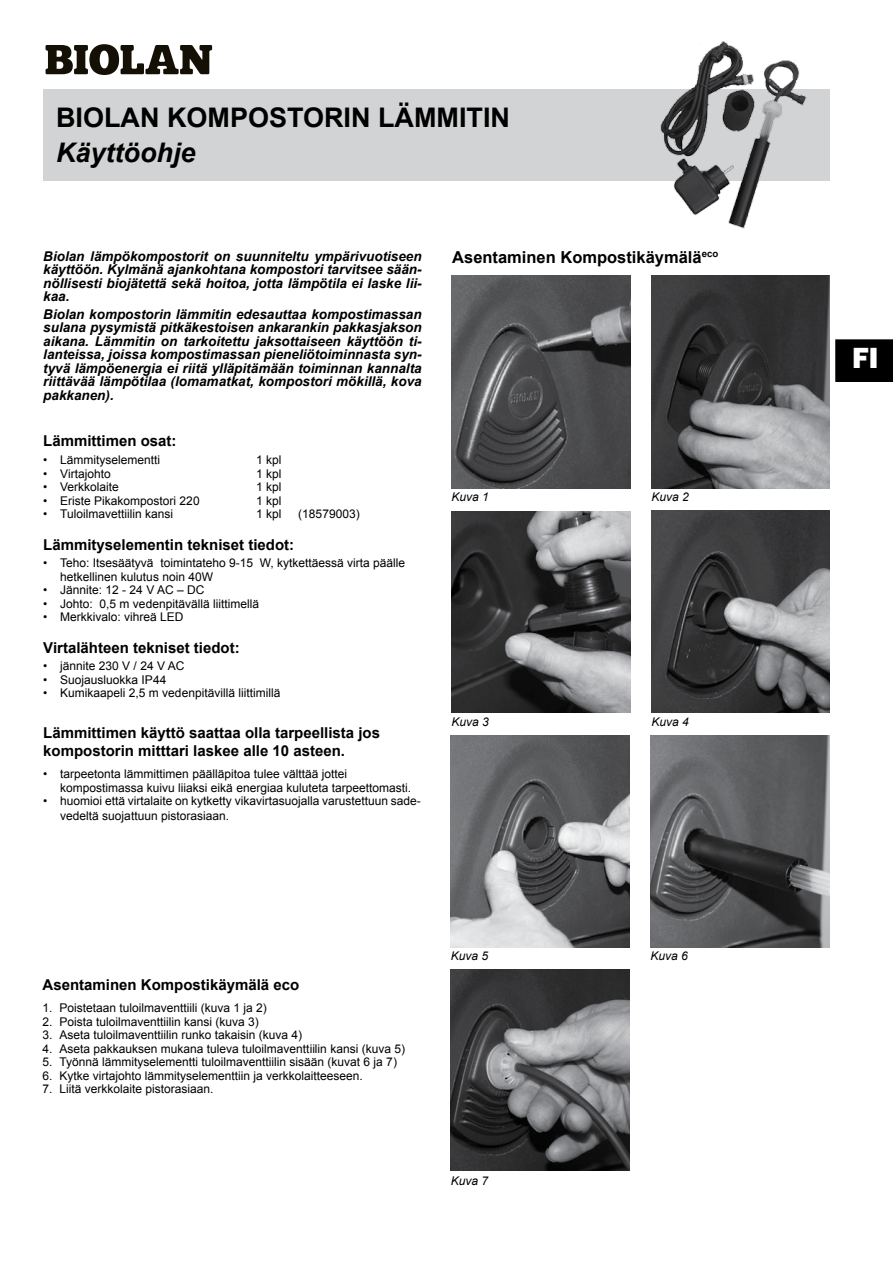
<style>
.page{position:relative;width:893px;height:1263px;background:#fff}
.page>*{position:absolute;margin:0;border:0;box-sizing:border-box;transform-origin:0 0}
.t1{font:800 30px "Franklin Gothic";color:#fff}
.t2{font:700 27px "Arial";color:#000}
.t3{font:italic 700 27px "Arial";color:#000}
.t4{font:700 16.5px "Arial";color:#000}
.t5{font:700 15px/18px "Arial";color:#000}
.t6{font:italic 700 13.5px/13.5px "Arial";color:#000;text-align:justify}
.t7{font:12px/13.5px "Arial";color:#000}
.t8{font:italic 12px "Arial";color:#000}
</style>
<div class="page">
<div style="left:43px;top:89px;width:787px;height:91px;background:#d1d3d4"></div>
<img style="left:646px;top:41px;width:167px;height:188px">
<svg style="left:46px;top:44px;width:166px;height:31px"></svg>
<div style="left:835px;top:339px;width:58px;height:43px;background:#000"></div>
<img style="left:451px;top:276px;width:179px;height:212px">
<img style="left:651px;top:276px;width:179px;height:212px">
<img style="left:451px;top:512px;width:179px;height:200px">
<img style="left:651px;top:510px;width:179px;height:202px">
<img style="left:451px;top:735px;width:178px;height:213px">
<img style="left:651px;top:735px;width:178px;height:213px">
<img style="left:451px;top:970px;width:178px;height:201px">
<h2 class="t2" style="left:56px;top:99px;width:455px">BIOLAN KOMPOSTORIN LÄMMITIN</h2>
<h2 class="t3" style="left:56px;top:135px;width:141px">Käyttöohje</h2>
<p class="t6" style="left:43px;top:250px;width:380px">Biolan lämpökompostorit on suunniteltu ympärivuotiseen käyttöön. Kylmänä ajankohtana kompostori tarvitsee sään&shy;nöllisesti biojätettä sekä hoitoa, jotta lämpötila ei laske lii&shy;kaa.</p>
<p class="t6" style="left:43px;top:308px;width:380px">Biolan kompostorin lämmitin edesauttaa kompostimassan sulana pysymistä pitkäkestoisen ankarankin pakkasjakson aikana. Lämmitin on tarkoitettu jaksottaiseen käyttöön ti&shy;lanteissa, joissa kompostimassan pieneliötoiminnasta syn&shy;tyvä lämpöenergia ei riitä ylläpitämään toiminnan kannalta riittävää lämpötilaa (lomamatkat, kompostori mökillä, kova pakkanen).</p>
<p class="t5" style="left:43px;top:433px;width:135px">Lämmittimen osat:</p>
<p class="t7" style="left:43px;top:453px;width:119px">• Lämmityselementti</p>
<p class="t7" style="left:256px;top:453px;width:27px">1 kpl</p>
<p class="t7" style="left:43px;top:467px;width:69px">• Virtajohto</p>
<p class="t7" style="left:256px;top:467px;width:27px">1 kpl</p>
<p class="t7" style="left:43px;top:480px;width:77px">• Verkkolaite</p>
<p class="t7" style="left:256px;top:480px;width:27px">1 kpl</p>
<p class="t7" style="left:43px;top:494px;width:158px">• Eriste Pikakompostori 220</p>
<p class="t7" style="left:256px;top:494px;width:27px">1 kpl</p>
<p class="t7" style="left:43px;top:507px;width:131px">• Tuloilmavettiilin kansi</p>
<p class="t7" style="left:256px;top:507px;width:27px">1 kpl</p>
<p class="t7" style="left:298px;top:507px;width:63px">(18579003)</p>
<p class="t5" style="left:43px;top:536px;width:252px">Lämmityselementin tekniset tiedot:</p>
<p class="t7" style="left:60px;top:556px;width:346px;text-indent:-17px">• Teho: Itsesäätyvä toimintateho 9-15 W, kytkettäessä virta päälle hetkellinen kulutus noin 40W</p>
<p class="t7" style="left:43px;top:583px;width:163px">• Jännite: 12 - 24 V AC – DC</p>
<p class="t7" style="left:43px;top:597px;width:217px">• Johto: 0,5 m vedenpitävällä liittimellä</p>
<p class="t7" style="left:43px;top:610px;width:142px">• Merkkivalo: vihreä LED</p>
<p class="t5" style="left:43px;top:639px;width:198px">Virtalähteen tekniset tiedot:</p>
<p class="t7" style="left:43px;top:659px;width:143px">• jännite 230 V / 24 V AC</p>
<p class="t7" style="left:43px;top:673px;width:125px">• Suojausluokka IP44</p>
<p class="t7" style="left:43px;top:686px;width:239px">• Kumikaapeli 2,5 m vedenpitävillä liittimillä</p>
<p class="t5" style="left:43px;top:724px;width:338px">Lämmittimen käyttö saattaa olla tarpeellista jos kompostorin mitttari laskee alle 10 asteen.</p>
<p class="t7" style="left:60px;top:767px;width:352px;text-indent:-17px">• tarpeetonta lämmittimen päälläpitoa tulee välttää jottei kompostimassa kuivu liiaksi eikä energiaa kuluteta tarpeettomasti.</p>
<p class="t7" style="left:60px;top:793px;width:362px;line-height:15px;text-indent:-17px">• huomioi että virtalaite on kytketty vikavirtasuojalla varustettuun sade&shy;vedeltä suojattuun pistorasiaan.</p>
<h3 class="t4" style="left:452px;top:246px;width:267px">Asentaminen Kompostikäymälä<sup>eco</sup></h3>
<p class="t8" style="left:451px;top:489px;width:39px">Kuva 1</p>
<p class="t8" style="left:651px;top:489px;width:39px">Kuva 2</p>
<p class="t8" style="left:451px;top:714px;width:39px">Kuva 3</p>
<p class="t8" style="left:651px;top:714px;width:39px">Kuva 4</p>
<p class="t5" style="left:43px;top:976px;width:258px">Asentaminen Kompostikäymälä eco</p>
<p class="t7" style="left:43px;top:1001px;width:226px">1. Poistetaan tuloilmaventtiili (kuva 1 ja 2)</p>
<p class="t7" style="left:43px;top:1015px;width:218px">2. Poista tuloilmaventtiilin kansi (kuva 3)</p>
<p class="t7" style="left:43px;top:1028px;width:261px">3. Aseta tuloilmaventtiilin runko takaisin (kuva 4)</p>
<p class="t7" style="left:43px;top:1042px;width:364px">4. Aseta pakkauksen mukana tuleva tuloilmaventtiilin kansi (kuva 5)</p>
<p class="t7" style="left:43px;top:1055px;width:356px">5. Työnnä lämmityselementti tuloilmaventtiilin sisään (kuvat 6 ja 7)</p>
<p class="t7" style="left:43px;top:1069px;width:322px">6. Kytke virtajohto lämmityselementtiin ja verkkolaitteeseen.</p>
<p class="t7" style="left:43px;top:1082px;width:173px">7. Liitä verkkolaite pistorasiaan.</p>
<p class="t8" style="left:451px;top:948px;width:39px">Kuva 5</p>
<p class="t8" style="left:651px;top:948px;width:39px">Kuva 6</p>
<p class="t8" style="left:451px;top:1173px;width:39px">Kuva 7</p>
<h1 class="t1" style="left:852px;top:339px;width:28px">FI</h1>
</div>
